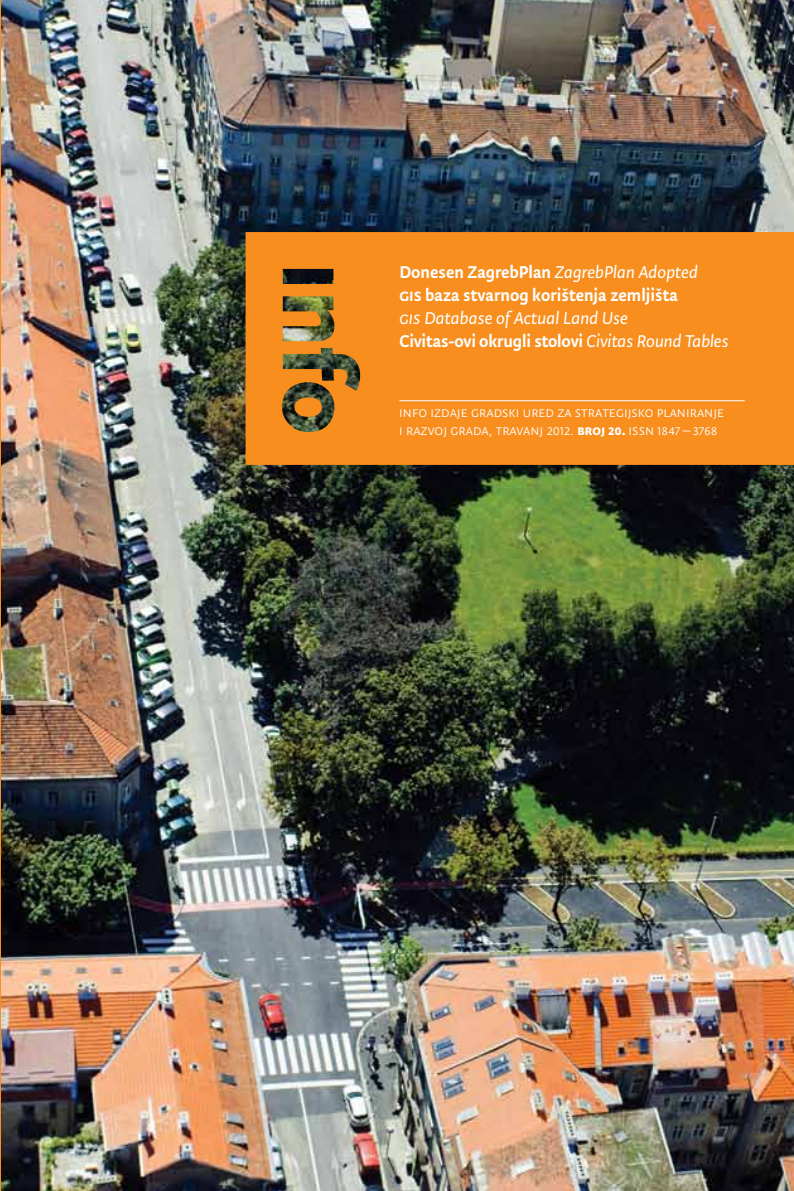
<style>
.page{position:relative;width:794px;height:1191px;background:#fff}
.page>*{position:absolute;margin:0;border:0;box-sizing:border-box;transform-origin:0 0}
.t1{font:500 19.25px/22.8px "Tempera Pro";color:#fff}
.t2{font:19.25px "Tempera Pro Book B Italic";color:#fff}
.t3{font:15.75px/17.5px "Tempera Pro Normal";letter-spacing:.005em;color:#fff}
.s1{font-family:"Tempera Pro Book B Italic";font-weight:400}
.s2{font-family:"Tempera Pro";font-weight:700}
</style>
<div class="page">
<img style="left:1px;top:0;width:793px;height:1191px">
<hr style="left:0;top:0;width:1px;height:1191px;background:#f78e1e">
<svg style="left:245px;top:215px;width:549px;height:261px;background:#d78021"></svg>
<hr style="left:399px;top:400px;width:345px;height:1px;background:#fff">
<p class="t1" style="left:399px;top:261px;width:300px">Donesen ZagrebPlan <span class="s1">ZagrebPlan Adopted </span>gis baza stvarnog korištenja zemljišta</p>
<p class="t2" style="left:399px;top:307px;width:230px">gis Database of Actual Land Use</p>
<p class="t1" style="left:399px;top:329px;width:331px">Civitas-ovi okrugli stolovi <span class="s1">Civitas Round Tables</span></p>
<p class="t3" style="left:399px;top:404px;width:326px">info izdaje gradski ured za strategijsko planiranje i razvoj grada, travanj 2012. <span class="s2">broj 20.</span> issn 1847 – 3768</p>
</div>
